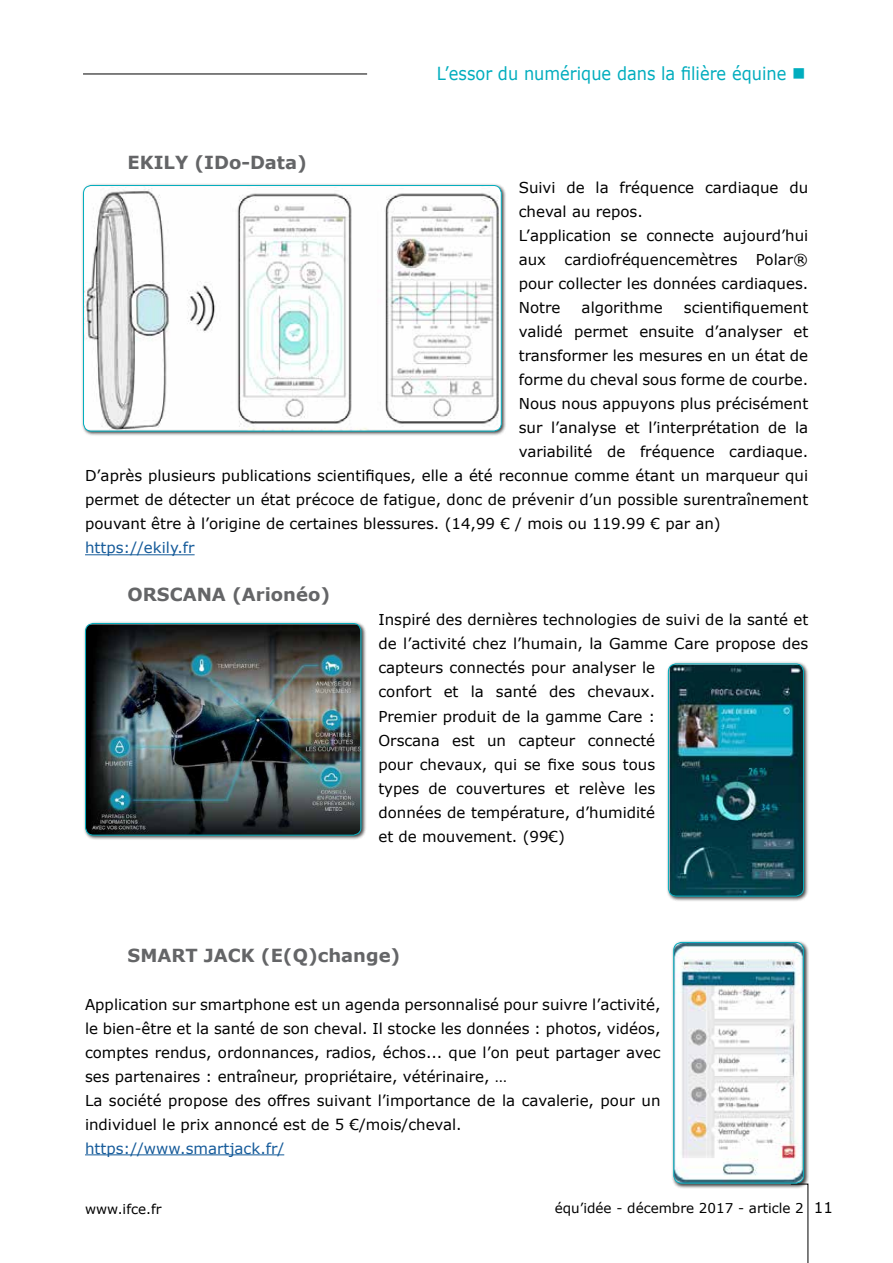
<style>
.page{position:relative;width:893px;height:1263px;background:#fff}
.page>*{position:absolute;margin:0;border:0;box-sizing:border-box;transform-origin:0 0}
.t1{font:700 18px "Verdana";color:#646567}
.t2{font:18px "Verdana";color:#00adbe;scale:.9 1}
.t3{font:15px/24px "Verdana";color:#000}
.t4{font:15px "Verdana";color:#165b9a}
.t5{font:13.5px "Verdana";color:#000}
.s1{font-size:15px}
</style>
<div class="page">
<svg style="left:807px;top:1189px;width:2px;height:74px"></svg>
<hr style="left:83px;top:74px;width:284px;height:1px;background:#000">
<hr style="left:85px;top:554px;width:110px;height:1px;background:#165b9a">
<hr style="left:85px;top:1154px;width:199px;height:1px;background:#165b9a">
<div style="left:81px;top:183px;width:425px;height:254px;background:#000;opacity:.75"></div>
<img style="left:84px;top:186px;width:417px;height:244px">
<div style="left:83px;top:185px;width:419px;height:247px;border:1px solid #00adbe;border-radius:8px"></div>
<div style="left:83px;top:621px;width:283px;height:220px;background:#000;opacity:.75"></div>
<img style="left:86px;top:624px;width:275px;height:211px">
<div style="left:85px;top:623px;width:276px;height:213px;border:1px solid #00adbe;border-radius:8px"></div>
<div style="left:666px;top:661px;width:143px;height:240px;background:#000;opacity:.75"></div>
<img style="left:670px;top:665px;width:133px;height:231px">
<div style="left:668px;top:663px;width:136px;height:233px;border:1px solid #00adbe;border-radius:8px"></div>
<div style="left:671px;top:940px;width:138px;height:249px;background:#000;opacity:.75"></div>
<img style="left:674px;top:942px;width:130px;height:241px">
<div style="left:673px;top:942px;width:131px;height:241px;border:1px solid #00adbe;border-radius:8px"></div>
<p class="t1" style="left:128px;top:150px;width:181px">EKILY (IDo-Data)</p>
<p class="t2" style="left:437px;top:61px;width:411px">L’essor du numérique dans la filière équine ■</p>
<p class="t3" style="left:519px;top:176px;width:291px">Suivi de la fréquence cardiaque du cheval au repos.<br>L’application se connecte aujourd’hui aux cardiofréquencemètres Polar® pour collecter les données cardiaques.<br>Notre</p>
<p class="t3" style="left:582px;top:296px;width:83px">algorithme</p>
<p class="t3" style="left:684px;top:296px;width:126px">scientifiquement</p>
<p class="t3" style="left:519px;top:320px;width:291px">validé permet ensuite d’analyser et</p>
<p class="t3" style="left:519px;top:344px;width:291px">transformer les mesures en un état de</p>
<p class="t3" style="left:519px;top:368px;width:291px">forme du cheval sous forme de courbe.</p>
<p class="t3" style="left:519px;top:392px;width:291px">Nous nous appuyons plus précisément</p>
<p class="t3" style="left:519px;top:416px;width:291px">sur l’analyse et l’interprétation de la</p>
<p class="t3" style="left:519px;top:440px;width:291px">variabilité de fréquence cardiaque.</p>
<p class="t3" style="left:85px;top:464px;width:725px">D’après plusieurs publications scientifiques, elle a été reconnue comme étant un marqueur qui</p>
<p class="t3" style="left:85px;top:488px;width:725px">permet de détecter un état précoce de fatigue, donc de prévenir d’un possible surentraînement</p>
<p class="t3" style="left:85px;top:512px;width:637px">pouvant être à l’origine de certaines blessures. (14,99 € / mois ou 119.99 € par an)</p>
<p class="t4" style="left:85px;top:538px;width:111px">https://ekily.fr</p>
<p class="t1" style="left:128px;top:582px;width:204px">ORSCANA (Arionéo)</p>
<p class="t3" style="left:378px;top:608px;width:431px">Inspiré des dernières technologies de suivi de la santé et de l’activité chez l’humain, la Gamme Care propose des capteurs connectés pour analyser le<br>confort et la santé des chevaux.<br>Premier produit de la gamme Care :<br>Orscana est un capteur connecté<br>pour chevaux, qui se fixe sous tous<br>types de couvertures et relève les<br>données de température, d’humidité<br>et de mouvement. (99€)</p>
<p class="t1" style="left:128px;top:942px;width:274px">SMART JACK (E(Q)change)</p>
<p class="t3" style="left:85px;top:992px;width:577px">Application sur smartphone est un agenda personnalisé pour suivre l’activité, le bien-être et la santé de son cheval. Il stocke les données : photos, vidéos, comptes rendus, ordonnances, radios, échos... que l’on peut partager avec ses partenaires : entraîneur, propriétaire, vétérinaire, …<br>La société propose des offres suivant l’importance de la cavalerie, pour un individuel le prix annoncé est de 5 €/mois/cheval.</p>
<p class="t4" style="left:85px;top:1138px;width:201px">https://www.smartjack.fr/</p>
<p class="t5" style="left:85px;top:1200px;width:78px">www.ifce.fr</p>
<p class="t5" style="left:555px;top:1199px;width:280px">équ’idée - décembre 2017 - article 2 <span class="s1">11</span></p>
</div>
